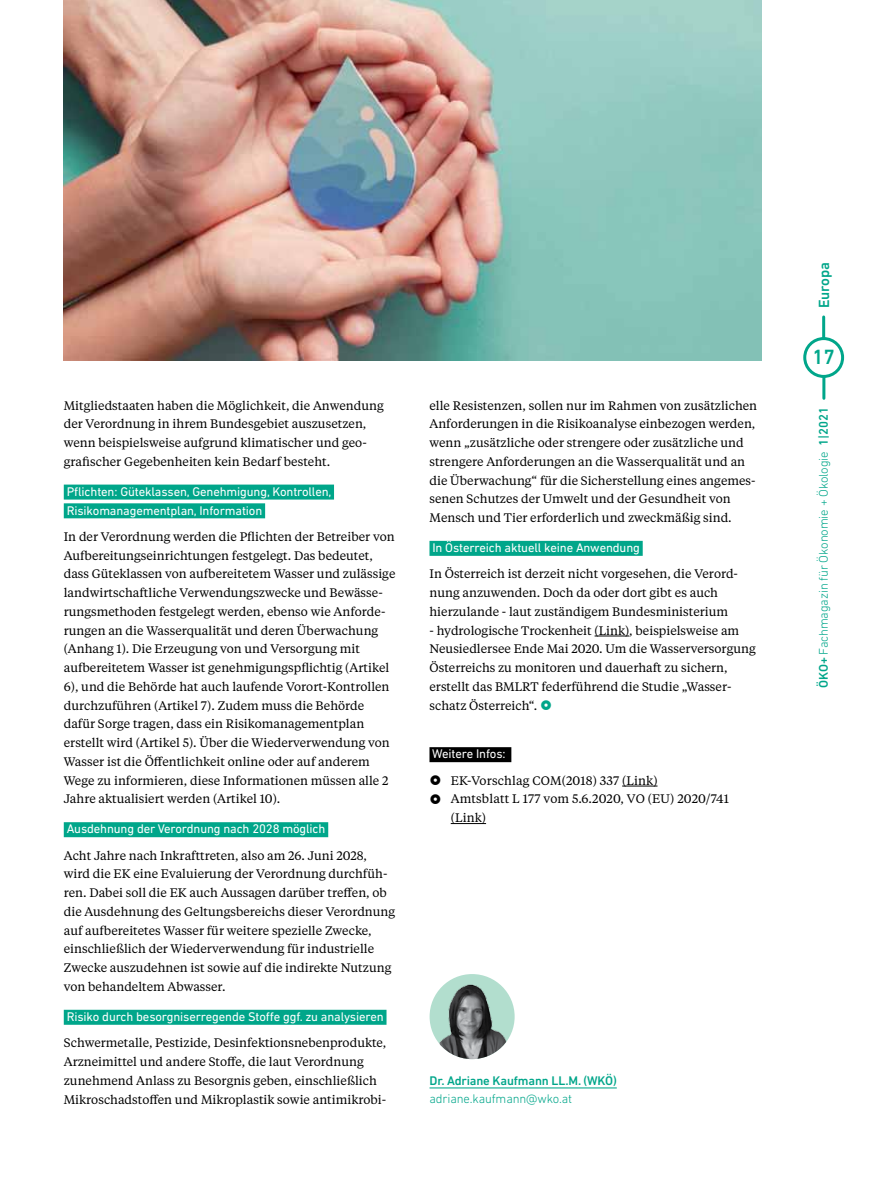
<style>
.page{position:relative;width:893px;height:1191px;background:#fff}
.page>*{position:absolute;margin:0;border:0;box-sizing:border-box;transform-origin:0 0}
.t1{font:500 21px "DIN Next LT Pro";color:#00a68a}
.t2{font:500 15px "DIN Next LT Pro";letter-spacing:-.01em;color:#00a68a}
.t3{font:12.75px/18.8px "DIN Next LT Pro";letter-spacing:-.01em;color:#fff}
.t4{font:300 12.75px "DIN Next LT Pro";letter-spacing:-.01em;color:#00a68a}
.t5{font:500 12.75px "DIN Next LT Pro";letter-spacing:-.01em;color:#00a68a}
.t6{font:12.3px/18.8px "Tiempos Text";color:#000}
.s1{font-weight:500}
</style>
<div class="page">
<div style="left:803px;top:337px;width:41px;height:41px;border:3px solid #00a68a;border-radius:50%"></div>
<hr style="left:822px;top:317px;width:3px;height:21px;background:#00a68a">
<hr style="left:822px;top:377px;width:3px;height:21px;background:#00a68a">
<div style="left:430px;top:974px;width:85px;height:85px;background:#b2dece;border-radius:50%"></div>
<hr style="left:430px;top:1087px;width:187px;height:1px;background:#00a68a">
<img style="left:436px;top:974px;width:78px;height:85px">
<div style="left:64px;top:484px;width:270px;height:15px;background:#00a68a"></div>
<div style="left:64px;top:503px;width:201px;height:15px;background:#00a68a"></div>
<div style="left:64px;top:822px;width:264px;height:15px;background:#00a68a"></div>
<div style="left:64px;top:1009px;width:322px;height:15px;background:#00a68a"></div>
<div style="left:429px;top:541px;width:214px;height:15px;background:#00a68a"></div>
<hr style="left:595px;top:635px;width:34px;height:1px;background:#000">
<div style="left:429px;top:747px;width:82px;height:15px;background:#000"></div>
<hr style="left:622px;top:785px;width:35px;height:1px;background:#000">
<hr style="left:451px;top:823px;width:35px;height:1px;background:#000">
<img style="left:64px;top:0;width:697px;height:360px">
<p class="t6" style="left:64px;top:395px;width:321px">Mitgliedstaaten haben die Möglichkeit, die Anwendung der Verordnung in ihrem Bundesgebiet auszusetzen, wenn beispielsweise aufgrund klimatischer und geo&shy;grafischer Gegebenheiten kein Bedarf besteht.</p>
<p class="t3" style="left:67px;top:482px;width:266px">Pflichten: Güteklassen, Genehmigung, Kontrollen,<br>Risikomanagementplan, Information</p>
<p class="t6" style="left:64px;top:526px;width:333px">In der Verordnung werden die Pflichten der Betreiber von Aufbereitungseinrichtungen festgelegt. Das bedeutet, dass Güteklassen von aufbereitetem Wasser und zulässige landwirtschaftliche Verwendungszwecke und Bewässe&shy;rungsmethoden festgelegt werden, ebenso wie Anforde&shy;rungen an die Wasserqualität und deren Überwachung (Anhang 1). Die Erzeugung von und Versorgung mit aufbereitetem Wasser ist genehmigungspflichtig (Artikel 6), und die Behörde hat auch laufende Vorort-Kontrollen durchzuführen (Artikel 7). Zudem muss die Behörde dafür Sorge tragen, dass ein Risikomanagementplan erstellt wird (Artikel 5). Über die Wiederverwendung von Wasser ist die Öffentlichkeit online oder auf anderem Wege zu informieren, diese Informationen müssen alle 2<br>Jahre aktualisiert werden (Artikel 10).</p>
<p class="t3" style="left:67px;top:819px;width:260px">Ausdehnung der Verordnung nach 2028 möglich</p>
<p class="t6" style="left:64px;top:845px;width:333px">Acht Jahre nach Inkrafttreten, also am 26. Juni 2028, wird die EK eine Evaluierung der Verordnung durchfüh&shy;ren. Dabei soll die EK auch Aussagen darüber treffen, ob die Ausdehnung des Geltungsbereichs dieser Verordnung auf aufbereitetes Wasser für weitere spezielle Zwecke, einschließlich der Wiederverwendung für industrielle Zwecke auszudehnen ist sowie auf die indirekte Nutzung von behandeltem Abwasser.</p>
<p class="t3" style="left:67px;top:1007px;width:318px">Risiko durch besorgniserregende Stoffe ggf. zu analysieren</p>
<p class="t6" style="left:64px;top:1033px;width:324px">Schwermetalle, Pestizide, Desinfektionsnebenprodukte, Arzneimittel und andere Stoffe, die laut Verordnung zunehmend Anlass zu Besorgnis geben, einschließlich Mikroschadstoffen und Mikroplastik sowie antimikrobi-</p>
<p class="t6" style="left:429px;top:395px;width:329px">elle Resistenzen, sollen nur im Rahmen von zusätzlichen Anforderungen in die Risikoanalyse einbezogen werden, wenn „zusätzliche oder strengere oder zusätzliche und strengere Anforderungen an die Wasserqualität und an die Überwachung“ für die Sicherstellung eines angemes&shy;senen Schutzes der Umwelt und der Gesundheit von Mensch und Tier erforderlich und zweckmäßig sind.</p>
<p class="t3" style="left:432px;top:538px;width:209px">In Österreich aktuell keine Anwendung</p>
<p class="t6" style="left:429px;top:564px;width:310px">In Österreich ist derzeit nicht vorgesehen, die Verord&shy;nung anzuwenden. Doch da oder dort gibt es auch hierzulande - laut zuständigem Bundesministerium</p>
<p class="t6" style="left:429px;top:620px;width:328px">- hydrologische Trockenheit (Link), beispielsweise am Neusiedlersee Ende Mai 2020. Um die Wasserversorgung Österreichs zu monitoren und dauerhaft zu sichern, erstellt das BMLRT federführend die Studie „Wasser&shy;schatz Österreich“.</p>
<p class="t3" style="left:432px;top:744px;width:75px">Weitere Infos:</p>
<p class="t6" style="left:451px;top:770px;width:280px">EK-Vorschlag COM(2018) 337 (Link)<br>Amtsblatt L 177 vom 5.6.2020, VO (EU) 2020/741 (Link)</p>
<p class="t5" style="left:430px;top:1073px;width:189px">Dr. Adriane Kaufmann LL.M. (WKÖ)</p>
<p class="t4" style="left:430px;top:1091px;width:144px">adriane.kaufmann@wko.at</p>
<p class="t2" style="left:815px;top:308px;width:48px;rotate:-90deg">Europa</p>
<h1 class="t1" style="left:812px;top:345px;width:24px">17</h1>
<p class="t4" style="left:816px;top:687px;width:282px;rotate:-90deg"><span class="s1">ÖKO+</span> Fachmagazin für Ökonomie + Ökologie <span class="s1">1|2021</span></p>
</div>
